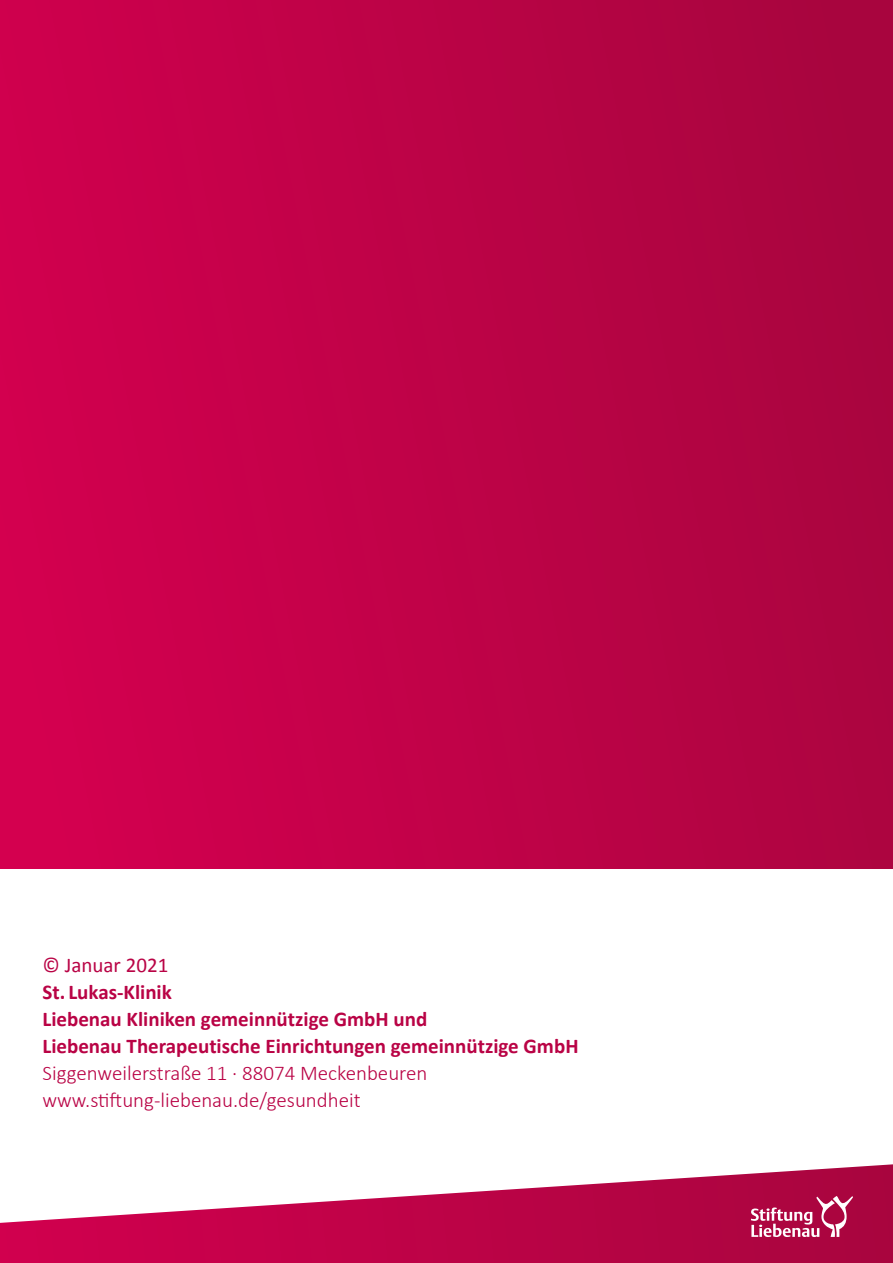
<style>
.page{position:relative;width:893px;height:1263px;background:#fff}
.page>*{position:absolute;margin:0;border:0;box-sizing:border-box;transform-origin:0 0}
.t1{font:700 21px/27px "Calibri";color:#b90345}
.t2{font:300 21px/27px "Calibri";color:#b90345}
.t3{font:21px "Calibri";color:#b90345}
</style>
<div class="page">
<div style="left:0;top:0;width:893px;height:868px;background:linear-gradient(to right,#d3004f,#a9053f)"></div>
<svg style="left:0;top:1164px;width:893px;height:99px"></svg>
<svg style="left:751px;top:1196px;width:102px;height:41px"></svg>
<div style="left:0;top:0;width:64px;height:64px;background:#ce004d"></div>
<p class="t3" style="left:43px;top:952px;width:127px">© Januar 2021</p>
<p class="t1" style="left:43px;top:977px;width:538px">St. Lukas-Klinik<br>Liebenau Kliniken gemeinnützige GmbH und<br>Liebenau Therapeutische Einrichtungen gemeinnützige GmbH</p>
<p class="t2" style="left:43px;top:1059px;width:386px">Siggenweilerstraße 11 · 88074 Meckenbeuren www.stiftung-liebenau.de/gesundheit</p>
</div>
